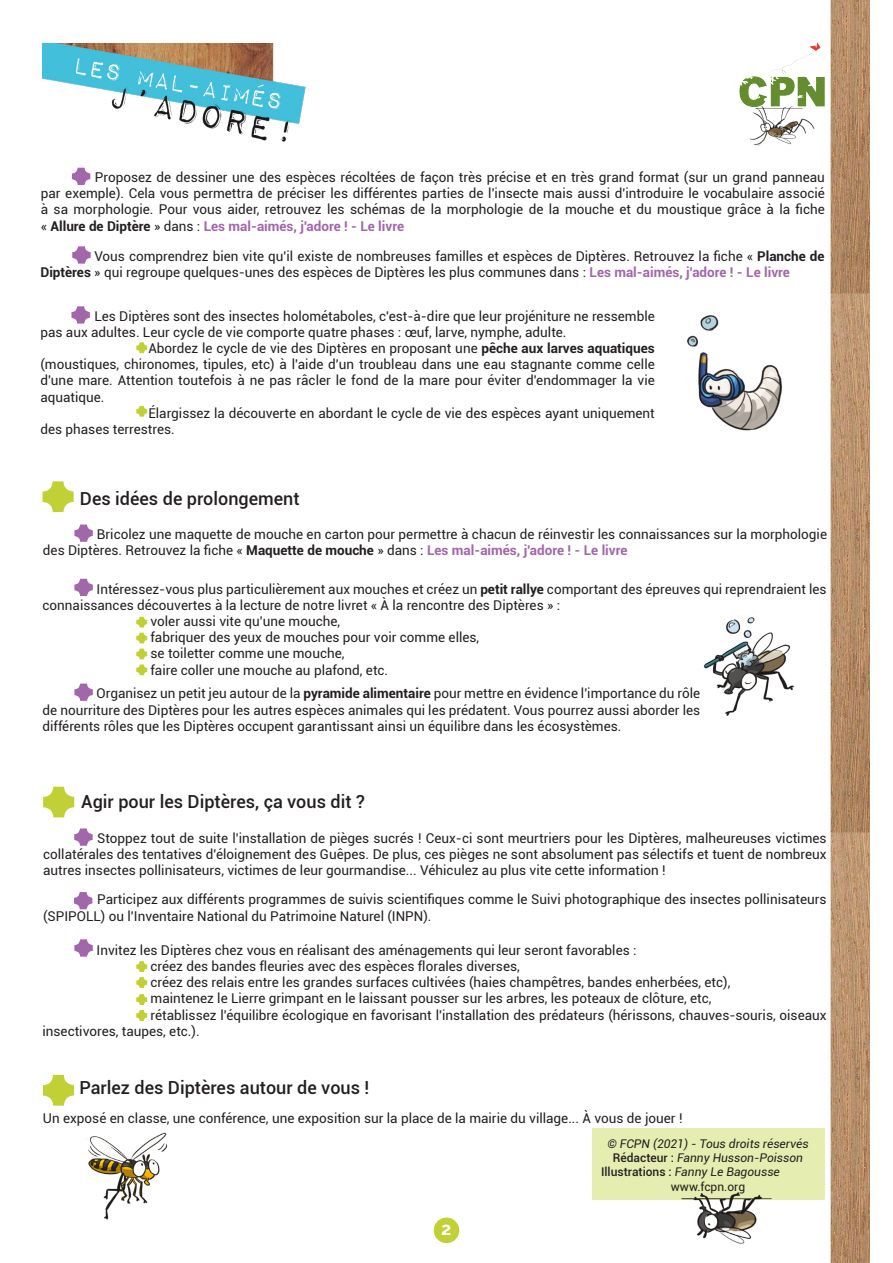
<style>
.page{position:relative;width:893px;height:1263px;background:#fff}
.page>*{position:absolute;margin:0;border:0;box-sizing:border-box;transform-origin:0 0}
.t1{font:500 18px "Roboto";color:#231f20}
.t2{font:700 18px "Raleway";color:#fff}
.t3{font:13.5px/16.2px "Roboto";color:#231f20}
.t4{font:italic 12px/14.4px "Roboto";color:#231f20;text-align:center}
.t5{font:12px "Roboto";color:#231f20}
.s1{font-weight:700}
.s2{font-weight:700;color:#a266aa}
.s3{font-weight:500;font-style:normal}
</style>
<div class="page">
<img style="left:831px;top:832px;width:39px;height:431px">
<img style="left:831px;top:293px;width:39px;height:539px">
<img style="left:831px;top:0;width:39px;height:293px">
<img style="left:43px;top:44px;width:263px;height:98px">
<div style="left:592px;top:1128px;width:233px;height:71px;background:#e5eeb0"></div>
<div style="left:434px;top:1217px;width:25px;height:26px;background:#c1d135;border-radius:50%"></div>
<svg style="left:43px;top:1075px;width:31px;height:31px"></svg>
<img style="left:740px;top:43px;width:85px;height:63px">
<svg style="left:43px;top:481px;width:31px;height:31px"></svg>
<svg style="left:74px;top:684px;width:19px;height:17px"></svg>
<svg style="left:74px;top:579px;width:19px;height:17px"></svg>
<div style="left:137px;top:665px;width:10px;height:10px;background:#c1d135;border-radius:3px"></div>
<div style="left:136px;top:665px;width:11px;height:10px;border:1px solid #c1d135;border-radius:3px"></div>
<div style="left:137px;top:617px;width:10px;height:10px;background:#c1d135;border-radius:3px"></div>
<div style="left:136px;top:617px;width:11px;height:10px;border:1px solid #c1d135;border-radius:3px"></div>
<div style="left:137px;top:649px;width:10px;height:10px;background:#c1d135;border-radius:3px"></div>
<div style="left:136px;top:649px;width:11px;height:10px;border:1px solid #c1d135;border-radius:3px"></div>
<div style="left:137px;top:633px;width:10px;height:10px;background:#c1d135;border-radius:3px"></div>
<div style="left:136px;top:633px;width:11px;height:10px;border:1px solid #c1d135;border-radius:3px"></div>
<svg style="left:74px;top:524px;width:19px;height:18px"></svg>
<div style="left:137px;top:343px;width:10px;height:10px;background:#c1d135;border-radius:3px"></div>
<div style="left:136px;top:342px;width:11px;height:11px;border:1px solid #c1d135;border-radius:3px"></div>
<svg style="left:71px;top:306px;width:19px;height:18px"></svg>
<svg style="left:72px;top:246px;width:19px;height:18px"></svg>
<svg style="left:72px;top:168px;width:18px;height:17px"></svg>
<div style="left:137px;top:406px;width:10px;height:10px;background:#c1d135;border-radius:3px"></div>
<div style="left:136px;top:406px;width:11px;height:11px;border:1px solid #c1d135;border-radius:3px"></div>
<svg style="left:74px;top:892px;width:18px;height:17px"></svg>
<svg style="left:43px;top:787px;width:31px;height:30px"></svg>
<svg style="left:74px;top:828px;width:19px;height:18px"></svg>
<svg style="left:74px;top:939px;width:19px;height:17px"></svg>
<div style="left:137px;top:1011px;width:10px;height:9px;background:#c1d135;border-radius:3px"></div>
<div style="left:136px;top:1010px;width:11px;height:11px;border:1px solid #c1d135;border-radius:3px"></div>
<div style="left:137px;top:995px;width:10px;height:9px;background:#c1d135;border-radius:3px"></div>
<div style="left:136px;top:994px;width:11px;height:11px;border:1px solid #c1d135;border-radius:3px"></div>
<div style="left:137px;top:978px;width:10px;height:9px;background:#c1d135;border-radius:3px"></div>
<div style="left:136px;top:977px;width:11px;height:11px;border:1px solid #c1d135;border-radius:3px"></div>
<div style="left:137px;top:962px;width:10px;height:9px;background:#c1d135;border-radius:3px"></div>
<div style="left:136px;top:961px;width:11px;height:11px;border:1px solid #c1d135;border-radius:3px"></div>
<img style="left:686px;top:315px;width:96px;height:116px">
<img style="left:703px;top:617px;width:91px;height:99px">
<img style="left:663px;top:1192px;width:133px;height:52px">
<img style="left:748px;top:106px;width:73px;height:40px">
<img style="left:88px;top:1132px;width:80px;height:88px">
<p class="t3" style="left:41px;top:169px;width:786px;text-align:justify;text-indent:54px">Proposez de dessiner une des espèces récoltées de façon très précise et en très grand format (sur un grand panneau par exemple). Cela vous permettra de préciser les différentes parties de l'insecte mais aussi d'introduire le vocabulaire associé à sa morphologie. Pour vous aider, retrouvez les schémas de la morphologie de la mouche et du moustique grâce à la fiche « <span class="s1">Allure de Diptère</span> » dans : <span class="s2">Les mal-aimés, j'adore ! - Le livre</span></p>
<p class="t3" style="left:40px;top:248px;width:786px;text-indent:54px">Vous comprendrez bien vite qu'il existe de nombreuses familles et espèces de Diptères. Retrouvez la fiche « <span class="s1">Planche de<br>Diptères</span> » qui regroupe quelques-unes des espèces de Diptères les plus communes dans : <span class="s2">Les mal-aimés, j'adore ! - Le livre</span></p>
<p class="t3" style="left:40px;top:307px;width:616px;text-indent:54px">Les Diptères sont des insectes holométaboles, c'est-à-dire que leur projéniture ne ressemble pas aux adultes. Leur cycle de vie comporte quatre phases : œuf, larve, nymphe, adulte.</p>
<p class="t3" style="left:40px;top:340px;width:616px;text-align:justify;text-indent:108px">Abordez le cycle de vie des Diptères en proposant une <span class="s1">pêche aux larves aquatiques </span>(moustiques, chironomes, tipules, etc) à l'aide d'un troubleau dans une eau stagnante comme celle d'une mare. Attention toutefois à ne pas râcler le fond de la mare pour éviter d'endommager la vie aquatique.</p>
<p class="t3" style="left:40px;top:404px;width:616px;text-indent:108px">Élargissez la découverte en abordant le cycle de vie des espèces ayant uniquement des phases terrestres.</p>
<p class="t1" style="left:80px;top:486px;width:221px">Des idées de prolongement</p>
<p class="t3" style="left:43px;top:525px;width:786px;text-indent:54px">Bricolez une maquette de mouche en carton pour permettre à chacun de réinvestir les connaissances sur la morphologie des Diptères. Retrouvez la fiche « <span class="s1">Maquette de mouche</span> » dans : <span class="s2">Les mal-aimés, j'adore ! - Le livre</span></p>
<p class="t3" style="left:43px;top:580px;width:786px;text-indent:54px">Intéressez-vous plus particulièrement aux mouches et créez un <span class="s1">petit rallye</span> comportant des épreuves qui reprendraient les connaissances découvertes à la lecture de notre livret « À la rencontre des Diptères » :</p>
<p class="t3" style="left:151px;top:612px;width:191px">voler aussi vite qu'une mouche,</p>
<p class="t3" style="left:151px;top:629px;width:330px">fabriquer des yeux de mouches pour voir comme elles,</p>
<p class="t3" style="left:151px;top:645px;width:195px">se toiletter comme une mouche,</p>
<p class="t3" style="left:151px;top:661px;width:239px">faire coller une mouche au plafond, etc.</p>
<p class="t3" style="left:43px;top:685px;width:659px;text-align:justify;text-indent:54px">Organisez un petit jeu autour de la <span class="s1">pyramide alimentaire</span> pour mettre en évidence l'importance du rôle de nourriture des Diptères pour les autres espèces animales qui les prédatent. Vous pourrez aussi aborder les différents rôles que les Diptères occupent garantissant ainsi un équilibre dans les écosystèmes.</p>
<p class="t1" style="left:81px;top:789px;width:285px">Agir pour les Diptères, ça vous dit ?</p>
<p class="t3" style="left:43px;top:829px;width:785px;text-align:justify;text-indent:54px">Stoppez tout de suite l'installation de pièges sucrés ! Ceux-ci sont meurtriers pour les Diptères, malheureuses victimes collatérales des tentatives d'éloignement des Guêpes. De plus, ces pièges ne sont absolument pas sélectifs et tuent de nombreux autres insectes pollinisateurs, victimes de leur gourmandise... Véhiculez au plus vite cette information !</p>
<p class="t3" style="left:43px;top:891px;width:785px;text-indent:54px">Participez aux différents programmes de suivis scientifiques comme le Suivi photographique des insectes pollinisateurs (SPIPOLL) ou l'Inventaire National du Patrimoine Naturel (INPN).</p>
<p class="t3" style="left:97px;top:941px;width:541px">Invitez les Diptères chez vous en réalisant des aménagements qui leur seront favorables :</p>
<p class="t3" style="left:151px;top:957px;width:371px">créez des bandes fleuries avec des espèces florales diverses,</p>
<p class="t3" style="left:151px;top:974px;width:581px">créez des relais entre les grandes surfaces cultivées (haies champêtres, bandes enherbées, etc),</p>
<p class="t3" style="left:151px;top:990px;width:562px">maintenez le Lierre grimpant en le laissant pousser sur les arbres, les poteaux de clôture, etc,</p>
<p class="t3" style="left:43px;top:1006px;width:786px;text-indent:108px">rétablissez l'équilibre écologique en favorisant l'installation des prédateurs (hérissons, chauves-souris, oiseaux insectivores, taupes, etc.).</p>
<p class="t1" style="left:79px;top:1075px;width:292px">Parlez des Diptères autour de vous !</p>
<p class="t3" style="left:43px;top:1109px;width:641px">Un exposé en classe, une conférence, une exposition sur la place de la mairie du village... À vous de jouer !</p>
<p class="t2" style="left:441px;top:1218px;width:12px">2</p>
<p class="t4" style="left:607px;top:1135px;width:203px">© FCPN (2021) - Tous droits réservés<br><span class="s3">Rédacteur :</span> Fanny Husson-Poisson</p>
<p class="t4" style="left:601px;top:1164px;width:180px"><span class="s3">Illustrations :</span> Fanny Le Bagousse</p>
<p class="t5" style="left:671px;top:1178px;width:76px">www.fcpn.org</p>
</div>
